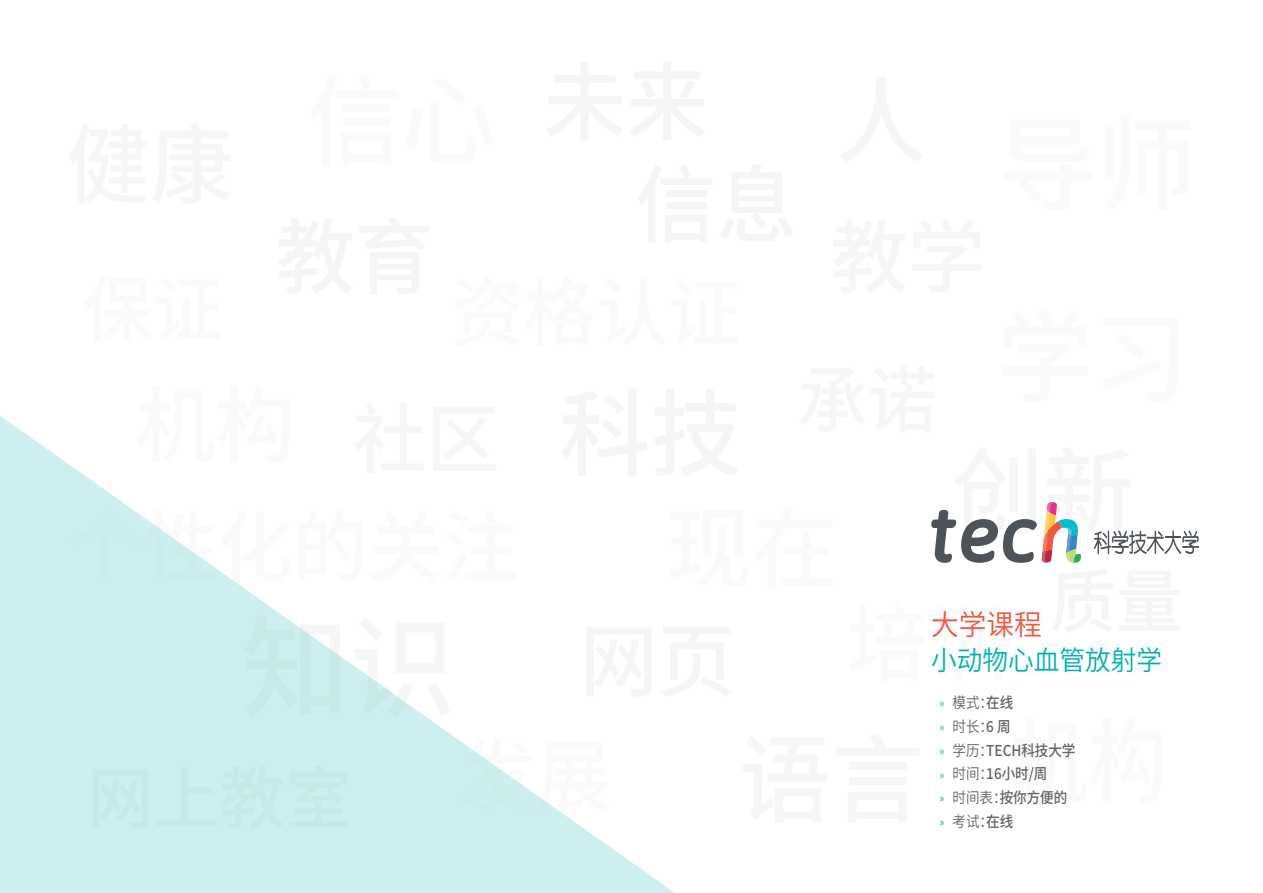
<style>
.page{position:relative;width:1263px;height:893px;background:#fff}
.page>*{position:absolute;margin:0;border:0;box-sizing:border-box;transform-origin:0 0}
.t1{font:28.5px "Source Han Sans CN";color:#f1583f}
.t2{font:27px "Source Han Sans CN";color:#00b2af;scale:.95 1}
.t3{font:500 15px/23.7px "Source Han Sans CN";color:#61646a;scale:.9 1}
.s1{font-family:"Myriad Pro";font-weight:400;font-size:12px;color:#00b2af}
.s2{font-weight:400}
</style>
<div class="page">
<svg style="left:0;top:416px;width:675px;height:477px;fill:#cdefef"></svg>
<svg style="left:547px;top:62px;width:157px;height:78px"></svg>
<div style="left:343px;top:118px;width:47px;height:8px;background:#fafafa"></div>
<div style="left:343px;top:104px;width:47px;height:8px;background:#fafafa"></div>
<svg style="left:360px;top:218px;width:69px;height:75px"></svg>
<svg style="left:279px;top:219px;width:72px;height:74px"></svg>
<svg style="left:721px;top:165px;width:72px;height:76px"></svg>
<svg style="left:638px;top:166px;width:74px;height:76px"></svg>
<div style="left:666px;top:203px;width:40px;height:6px;background:#f4f5f5"></div>
<div style="left:666px;top:191px;width:40px;height:6px;background:#f4f5f5"></div>
<div style="left:1105px;top:128px;width:8px;height:49px;background:#fafafa"></div>
<svg style="left:138px;top:416px;width:152px;height:47px"></svg>
<svg style="left:562px;top:389px;width:175px;height:87px"></svg>
<svg style="left:433px;top:416px;width:63px;height:55px"></svg>
<svg style="left:354px;top:416px;width:70px;height:57px"></svg>
<svg style="left:446px;top:510px;width:69px;height:71px"></svg>
<svg style="left:371px;top:510px;width:69px;height:72px"></svg>
<svg style="left:299px;top:510px;width:64px;height:71px"></svg>
<svg style="left:221px;top:510px;width:69px;height:72px"></svg>
<svg style="left:70px;top:510px;width:145px;height:72px"></svg>
<div style="left:102px;top:534px;width:7px;height:48px;background:#cdecec"></div>
<svg style="left:354px;top:617px;width:97px;height:100px"></svg>
<svg style="left:245px;top:615px;width:95px;height:102px;background:#d1eded"></svg>
<svg style="left:669px;top:510px;width:6px;height:78px"></svg>
<svg style="left:1120px;top:598px;width:59px;height:32px"></svg>
<div style="left:1119px;top:590px;width:60px;height:5px;background:#f4f5f5"></div>
<svg style="left:1128px;top:571px;width:42px;height:16px"></svg>
<svg style="left:1053px;top:569px;width:59px;height:63px"></svg>
<svg style="left:462px;top:738px;width:146px;height:73px"></svg>
<svg style="left:661px;top:627px;width:69px;height:70px"></svg>
<svg style="left:586px;top:627px;width:65px;height:70px"></svg>
<div style="left:994px;top:606px;width:8px;height:74px;background:#fafafa"></div>
<div style="left:978px;top:611px;width:7px;height:59px;background:#fafafa"></div>
<div style="left:156px;top:765px;width:192px;height:64px;background:#cdefef"></div>
<div style="left:93px;top:770px;width:55px;height:59px;background:#cae9e9"></div>
<div style="left:849px;top:762px;width:57px;height:8px;background:#f6f6f7"></div>
<div style="left:849px;top:777px;width:57px;height:7px;background:#f6f6f7"></div>
<svg style="left:931px;top:502px;width:268px;height:61px"></svg>
<h1 class="t1" style="left:931px;top:609px;width:112px">大学课程</h1>
<h2 class="t2" style="left:931px;top:645px;width:245px">小动物心血管放射学</h2>
<p class="t3" style="left:940px;top:691px;width:152px"><span class="s1">»</span> <span class="s2">模式：</span>在线<br><span class="s1">»</span> <span class="s2">时长：</span>6 周<br><span class="s1">»</span> <span class="s2">学历：</span>TECH科技大学<span class="s1">»</span> <span class="s2">时间：</span>16小时/周<br><span class="s1">»</span> <span class="s2">时间表：</span>按你方便的<span class="s1">»</span> <span class="s2">考试：</span>在线</p>
</div>
